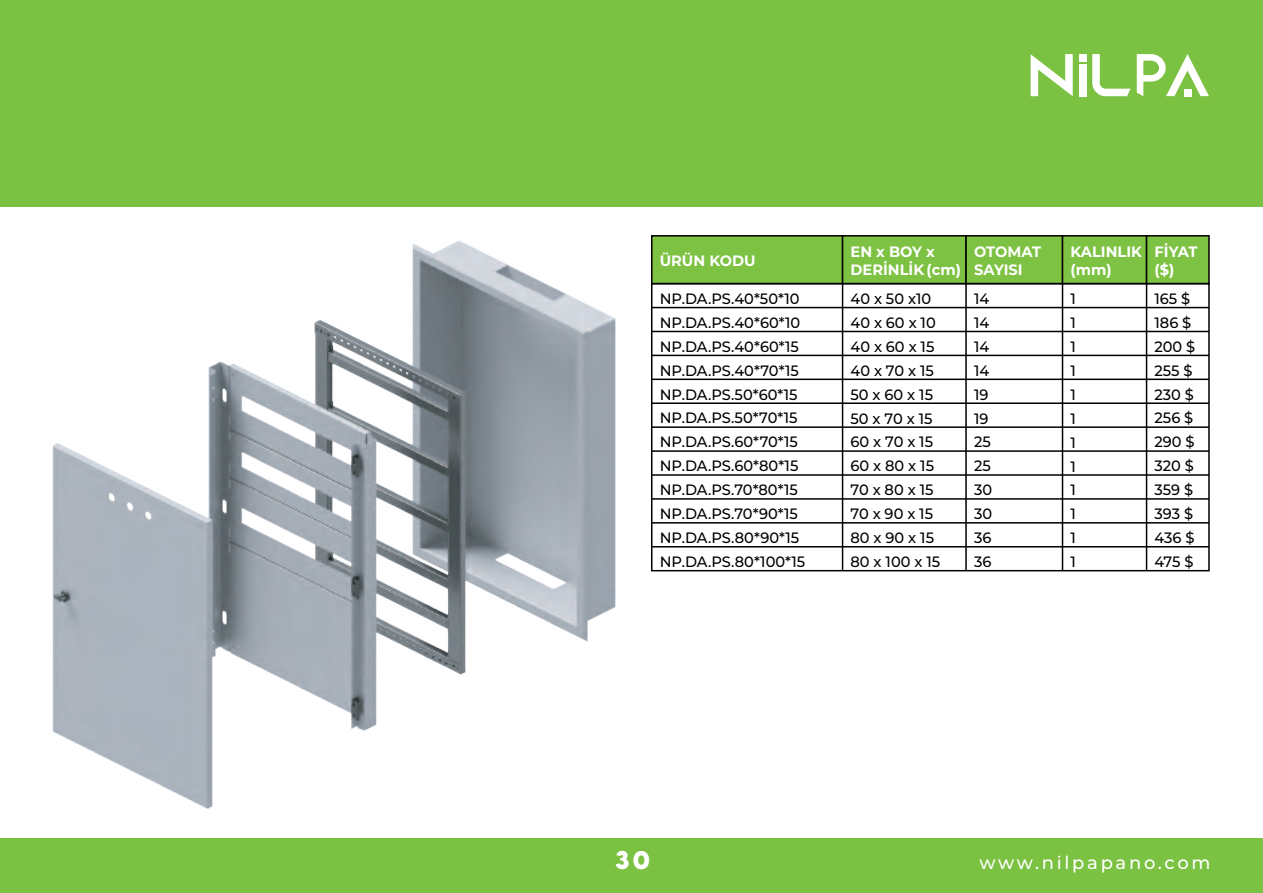
<style>
.page{position:relative;width:1263px;height:893px;background:#fff}
.page>*{position:absolute;margin:0;border:0;box-sizing:border-box;transform-origin:0 0}
.t1{font:700 22.5px "LEMONMILK";color:#fff}
.t2{font:500 18px "Montserrat";letter-spacing:.15em;color:#fff}
.t3{font:500 15px/24px "Montserrat";color:#000}
.t4{font:700 15px/18px "Montserrat";color:#fff}
</style>
<div class="page">
<div style="left:0;top:0;width:1263px;height:207px;background:#7bc142"></div>
<div style="left:0;top:839px;width:1263px;height:54px;background:#7bc142"></div>
<svg style="left:1030px;top:54px;width:43px;height:42px"></svg>
<div style="left:1079px;top:64px;width:7px;height:32px;background:#fff"></div>
<div style="left:1079px;top:54px;width:7px;height:7px;background:#fff"></div>
<svg style="left:1092px;top:54px;width:39px;height:42px"></svg>
<svg style="left:1137px;top:54px;width:72px;height:42px"></svg>
<div style="left:651px;top:235px;width:192px;height:49px;background:#7dc242;border:2px solid #000"></div>
<div style="left:842px;top:235px;width:125px;height:49px;background:#7dc242;border:2px solid #000"></div>
<div style="left:965px;top:235px;width:98px;height:49px;background:#7dc242;border:2px solid #000"></div>
<div style="left:1062px;top:235px;width:85px;height:49px;background:#7dc242;border:2px solid #000"></div>
<div style="left:1146px;top:235px;width:64px;height:49px;background:#7dc242;border:2px solid #000"></div>
<div style="left:651px;top:283px;width:559px;height:288px;border:2px solid #000"></div>
<hr style="left:652px;top:546px;width:557px;height:1px;background:#000">
<hr style="left:652px;top:522px;width:557px;height:2px;background:#000">
<hr style="left:652px;top:498px;width:557px;height:2px;background:#000">
<hr style="left:652px;top:474px;width:557px;height:2px;background:#000">
<hr style="left:652px;top:450px;width:557px;height:2px;background:#000">
<hr style="left:652px;top:426px;width:557px;height:2px;background:#000">
<hr style="left:652px;top:402px;width:557px;height:2px;background:#000">
<hr style="left:652px;top:379px;width:557px;height:1px;background:#000">
<hr style="left:652px;top:355px;width:557px;height:1px;background:#000">
<hr style="left:652px;top:331px;width:557px;height:1px;background:#000">
<hr style="left:652px;top:307px;width:557px;height:1px;background:#000">
<hr style="left:965px;top:284px;width:2px;height:287px;background:#000">
<hr style="left:842px;top:284px;width:1px;height:287px;background:#000">
<hr style="left:1062px;top:284px;width:1px;height:287px;background:#000">
<hr style="left:1146px;top:284px;width:1px;height:287px;background:#000">
<img style="left:52px;top:241px;width:564px;height:568px">
<p class="t4" style="left:660px;top:251px;width:97px">ÜRÜN KODU</p>
<p class="t4" style="left:850px;top:242px;width:112px">EN x BOY x<br>DERİNLİK (cm)</p>
<p class="t4" style="left:974px;top:242px;width:69px">OTOMAT<br>SAYISI</p>
<p class="t4" style="left:1070px;top:242px;width:73px">KALINLIK (mm)</p>
<p class="t4" style="left:1154px;top:242px;width:45px">FİYAT ($)</p>
<p class="t3" style="left:660px;top:286px;width:147px">NP.DA.PS.40*50*10<br>NP.DA.PS.40*60*10<br>NP.DA.PS.40*60*15<br>NP.DA.PS.40*70*15<br>NP.DA.PS.50*60*15<br>NP.DA.PS.50*70*15<br>NP.DA.PS.60*70*15<br>NP.DA.PS.60*80*15<br>NP.DA.PS.70*80*15<br>NP.DA.PS.70*90*15<br>NP.DA.PS.80*90*15<br>NP.DA.PS.80*100*15</p>
<p class="t3" style="left:850px;top:286px;width:91px">40 x 50 x10<br>40 x 60 x 10<br>40 x 60 x 15<br>40 x 70 x 15<br>50 x 60 x 15<br>50 x 70 x 15<br>60 x 70 x 15<br>60 x 80 x 15<br>70 x 80 x 15<br>70 x 90 x 15<br>80 x 90 x 15<br>80 x 100 x 15</p>
<p class="t3" style="left:974px;top:286px;width:20px">14<br>14<br>14<br>14<br>19<br>19<br>25<br>25<br>30<br>30<br>36<br>36</p>
<p class="t3" style="left:1070px;top:286px;width:7px;text-align:justify">1<br>1<br>1<br>1<br>1<br>1<br>1<br>1<br>1<br>1<br>1<br>1</p>
<p class="t3" style="left:1154px;top:286px;width:42px">165 $<br>186 $<br>200 $<br>255 $<br>230 $<br>256 $<br>290 $<br>320 $<br>359 $<br>393 $<br>436 $<br>475 $</p>
<h1 class="t1" style="left:615px;top:845px;width:36px">30</h1>
<p class="t2" style="left:979px;top:850px;width:233px">www.nilpapano.com</p>
</div>
